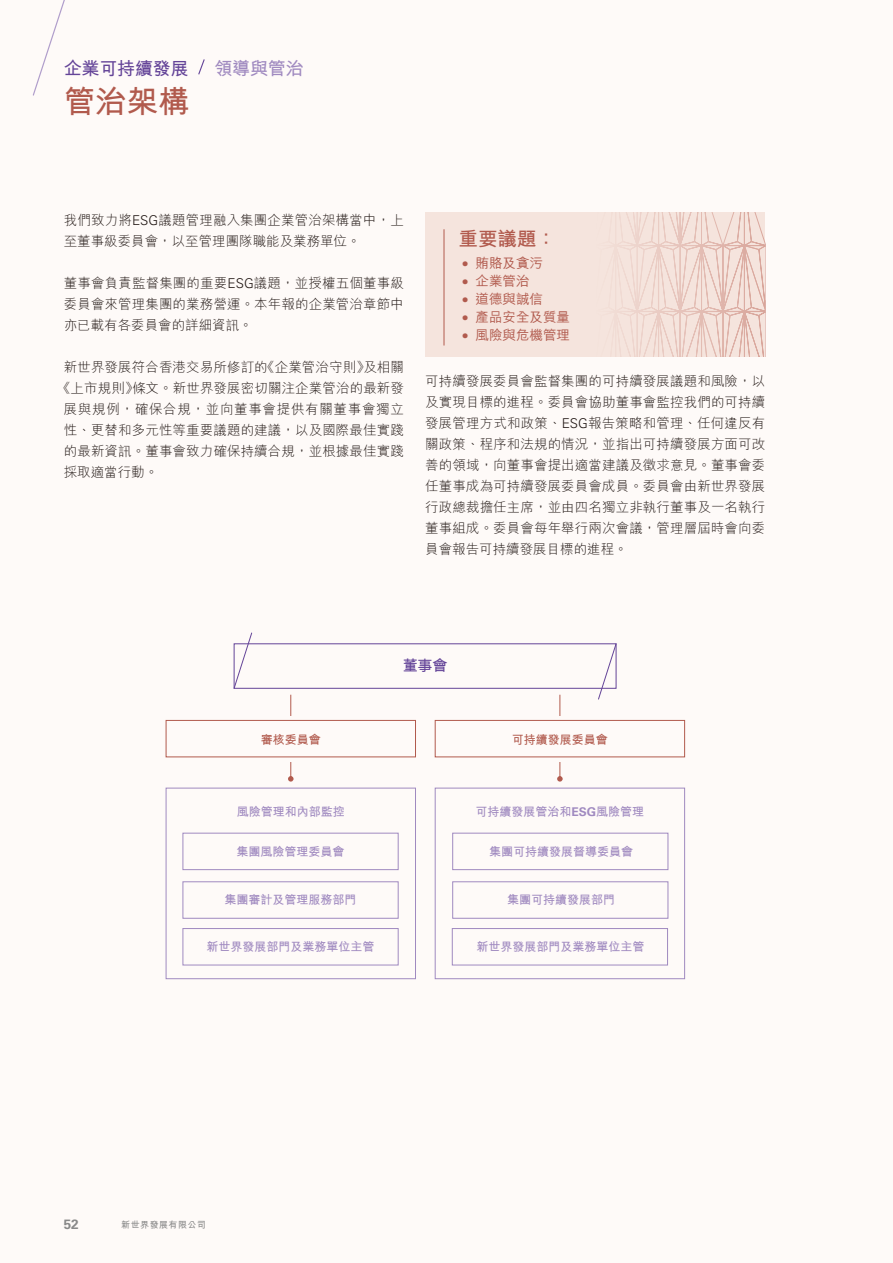
<style>
.page{position:relative;width:893px;height:1263px;background:#fefaf8}
.page>*{position:absolute;margin:0;border:0;box-sizing:border-box;transform-origin:0 0}
.t1{font:700 31.5px "M Hei HK";color:#b15a4d}
.t2{font:700 19.5px "M Hei HK";color:#b15a4d}
.t3{font:700 18px "M Hei HK";letter-spacing:-.01em;color:#644498}
.t4{font:700 18px "M Hei HK";letter-spacing:-.01em;color:#a08ac0}
.t5{font:700 15px "M Hei HK";color:#644498}
.t6{font:300 13.5px/21px "M Hei HK";letter-spacing:.01em;color:#231916;text-align:justify}
.t7{font:500 13.5px "M Hei HK";color:#b15a4d}
.t8{font:300 13.5px "M Hei HK";letter-spacing:.05em;color:#231916}
.t9{font:700 13.5px "Univers LT Std";color:#898989}
.t10{font:700 12px "M Hei HK";color:#a08ac0}
.t11{font:700 12px "M Hei HK";color:#b15a4d}
.t12{font:700 9px "M Hei HK";letter-spacing:.05em;color:#898989}
.s1{font-family:"Univers LT Std"}
</style>
<div class="page">
<svg style="left:33px;top:0;width:32px;height:96px"></svg>
<svg style="left:198px;top:59px;width:7px;height:16px"></svg>
<div style="left:425px;top:213px;width:340px;height:144px;background:#f5e4dd"></div>
<svg style="left:621px;top:213px;width:144px;height:144px"></svg>
<hr style="left:444px;top:229px;width:1px;height:116px;background:#b15a4d">
<div style="left:166px;top:788px;width:250px;height:191px;border:1px solid #a08ac0"></div>
<div style="left:435px;top:788px;width:250px;height:191px;border:1px solid #a08ac0"></div>
<div style="left:183px;top:833px;width:216px;height:37px;border:1px solid #a08ac0"></div>
<div style="left:183px;top:881px;width:216px;height:38px;border:1px solid #a08ac0"></div>
<div style="left:183px;top:928px;width:216px;height:37px;border:1px solid #a08ac0"></div>
<div style="left:452px;top:928px;width:216px;height:37px;border:1px solid #a08ac0"></div>
<div style="left:452px;top:833px;width:216px;height:37px;border:1px solid #a08ac0"></div>
<div style="left:452px;top:881px;width:216px;height:38px;border:1px solid #a08ac0"></div>
<div style="left:234px;top:643px;width:382px;height:46px;border:1px solid #644498"></div>
<svg style="left:233px;top:632px;width:20px;height:57px"></svg>
<svg style="left:597px;top:643px;width:20px;height:57px"></svg>
<hr style="left:290px;top:695px;width:1px;height:83px;background:#b15a4d">
<svg style="left:288px;top:776px;width:6px;height:5px"></svg>
<hr style="left:559px;top:695px;width:1px;height:83px;background:#b15a4d">
<svg style="left:557px;top:776px;width:6px;height:5px"></svg>
<div style="left:208px;top:716px;width:166px;height:46px;background:#fefaf8"></div>
<div style="left:477px;top:716px;width:166px;height:46px;background:#fefaf8"></div>
<div style="left:166px;top:720px;width:250px;height:37px;border:1px solid #b15a4d"></div>
<div style="left:435px;top:720px;width:250px;height:37px;border:1px solid #b15a4d"></div>
<h3 class="t3" style="left:64px;top:55px;width:126px">企業可持續發展</h3>
<h3 class="t4" style="left:214px;top:55px;width:91px">領導與管治</h3>
<h1 class="t1" style="left:64px;top:79px;width:127px">管治架構</h1>
<p class="t6" style="left:64px;top:209px;width:342px">我們致力將<span class="s1">ESG</span>議題管理融入集團企業管治架構當中，上至董事級委員會，以至管理團隊職能及業務單位。</p>
<p class="t6" style="left:64px;top:272px;width:342px">董事會負責監督集團的重要<span class="s1">ESG</span>議題，並授權五個董事級委員會來管理集團的業務營運。本年報的企業管治章節中亦已載有各委員會的詳細資訊。</p>
<p class="t6" style="left:64px;top:356px;width:342px">新世界發展符合香港交易所修訂的《企業管治守則》及相關</p>
<p class="t6" style="left:57px;top:377px;width:349px">《上市規則》條文。新世界發展密切關注企業管治的最新發</p>
<p class="t8" style="left:64px;top:399px;width:342px">展與規例，確保合規，並向董事會提供有關董事會獨立</p>
<p class="t6" style="left:64px;top:419px;width:342px">性、更替和多元性等重要議題的建議，以及國際最佳實踐</p>
<p class="t6" style="left:64px;top:440px;width:342px">的最新資訊。董事會致力確保持續合規，並根據最佳實踐</p>
<p class="t6" style="left:64px;top:461px;width:96px">採取適當行動。</p>
<h2 class="t2" style="left:458px;top:225px;width:99px">重要議題：</h2>
<p class="t7" style="left:458px;top:253px;width:86px">• 賄賂及貪污</p>
<p class="t7" style="left:458px;top:271px;width:73px">• 企業管治</p>
<p class="t7" style="left:458px;top:289px;width:86px">• 道德與誠信</p>
<p class="t7" style="left:458px;top:307px;width:113px">• 產品安全及質量</p>
<p class="t7" style="left:458px;top:325px;width:113px">• 風險與危機管理</p>
<p class="t6" style="left:425px;top:370px;width:342px">可持續發展委員會監督集團的可持續發展議題和風險，以及實現目標的進程。委員會協助董事會監控我們的可持續發展管理方式和政策、<span class="s1">ESG</span>報告策略和管理、任何違反有關政策、程序和法規的情況，並指出可持續發展方面可改善的領域，向董事會提出適當建議及徵求意見。董事會委任董事成為可持續發展委員會成員。委員會由新世界發展行政總裁擔任主席，並由四名獨立非執行董事及一名執行董事組成。委員會每年舉行兩次會議，管理層屆時會向委員會報告可持續發展目標的進程。</p>
<p class="t5" style="left:403px;top:655px;width:46px">董事會</p>
<p class="t11" style="left:261px;top:730px;width:61px">審核委員會</p>
<p class="t11" style="left:512px;top:730px;width:97px">可持續發展委員會</p>
<p class="t10" style="left:237px;top:802px;width:109px">風險管理和內部監控</p>
<p class="t10" style="left:476px;top:803px;width:170px">可持續發展管治和<span class="s1">ESG</span>風險管理</p>
<p class="t10" style="left:489px;top:843px;width:145px">集團可持續發展督導委員會</p>
<p class="t10" style="left:507px;top:891px;width:109px">集團可持續發展部門</p>
<p class="t10" style="left:237px;top:842px;width:109px">集團風險管理委員會</p>
<p class="t10" style="left:225px;top:891px;width:133px">集團審計及管理服務部門</p>
<p class="t10" style="left:207px;top:938px;width:169px">新世界發展部門及業務單位主管</p>
<p class="t10" style="left:477px;top:938px;width:169px">新世界發展部門及業務單位主管</p>
<p class="t9" style="left:64px;top:1216px;width:17px">52</p>
<p class="t12" style="left:121px;top:1218px;width:86px">新世界發展有限公司</p>
</div>
